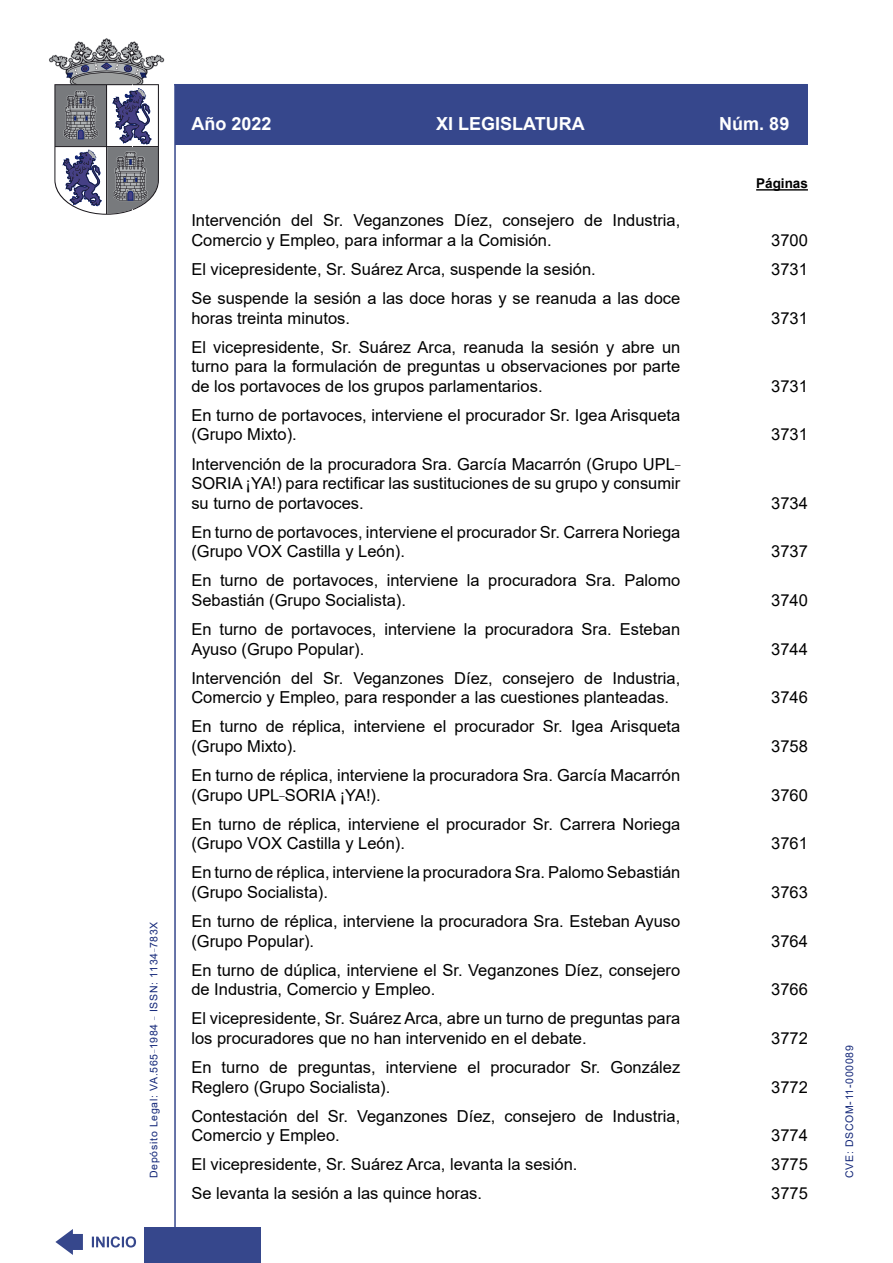
<style>
.page{position:relative;width:893px;height:1263px;background:#fff}
.page>*{position:absolute;margin:0;border:0;box-sizing:border-box;transform-origin:0 0}
.t1{font:700 18px "Arial";color:#fff}
.Sumario{font:16.5px/19.6px "Arial";color:#000}
.Paginas{font:700 13.5px "Arial";color:#000}
.t2{font:10.5px "Arial";letter-spacing:.065em;color:#122678}
</style>
<div class="page">
<hr style="left:174px;top:84px;width:2px;height:1179px;background:#36478c">
<div style="left:144px;top:1227px;width:117px;height:36px;background:#36478c"></div>
<hr style="left:174px;top:84px;width:634px;height:1px;background:#36478c">
<svg style="left:92px;top:1236px;width:44px;height:11px"></svg>
<svg style="left:55px;top:1229px;width:28px;height:26px"></svg>
<div style="left:175px;top:85px;width:633px;height:60px;background:#36478c"></div>
<svg style="left:49px;top:38px;width:115px;height:177px"></svg>
<hr style="left:756px;top:189px;width:52px;height:2px;background:#000">
<p class="t2" style="left:146px;top:1178px;width:258px;rotate:-90deg">Depósito Legal: VA.565<sup>_</sup>1984 <sup>_</sup> ISSN: 1134<sup>_</sup>783X</p>
<p class="t1" style="left:191px;top:111px;width:82px">Año 2022</p>
<p class="t1" style="left:436px;top:111px;width:150px">XI LEGISLATURA</p>
<p class="t1" style="left:719px;top:111px;width:72px">Núm. 89</p>
<p class="Sumario" style="left:191px;top:211px;width:490px">Intervención del Sr. Veganzones Díez, consejero de Industria,<br>Comercio y Empleo, para informar a la Comisión.</p>
<p class="Paginas" style="left:756px;top:174px;width:53px">Páginas</p>
<p class="Sumario" style="left:771px;top:230px;width:38px">3700</p>
<p class="Sumario" style="left:191px;top:259px;width:406px">El vicepresidente, Sr. Suárez Arca, suspende la sesión.</p>
<p class="Sumario" style="left:771px;top:259px;width:38px">3731</p>
<p class="Sumario" style="left:191px;top:288px;width:491px">Se suspende la sesión a las doce horas y se reanuda a las doce horas treinta minutos.</p>
<p class="Sumario" style="left:771px;top:308px;width:38px">3731</p>
<p class="Sumario" style="left:191px;top:337px;width:490px;text-align:justify">El vicepresidente, Sr. Suárez Arca, reanuda la sesión y abre un turno para la formulación de preguntas u observaciones por parte de los portavoces de los grupos parlamentarios.</p>
<p class="Sumario" style="left:191px;top:405px;width:490px">En turno de portavoces, interviene el procurador Sr. Igea Arisqueta (Grupo Mixto).</p>
<p class="Sumario" style="left:191px;top:454px;width:490px;text-align:justify">Intervención de la procuradora Sra. García Macarrón (Grupo UPL<sup>_ </sup>SORIA ¡YA!) para rectificar las sustituciones de su grupo y consumir su turno de portavoces.</p>
<p class="Sumario" style="left:191px;top:522px;width:490px">En turno de portavoces, interviene el procurador Sr. Carrera Noriega (Grupo VOX Castilla y León).</p>
<p class="Sumario" style="left:191px;top:571px;width:490px">En turno de portavoces, interviene la procuradora Sra. Palomo<br>Sebastián (Grupo Socialista).</p>
<p class="Sumario" style="left:191px;top:619px;width:490px">En turno de portavoces, interviene la procuradora Sra. Esteban<br>Ayuso (Grupo Popular).</p>
<p class="Sumario" style="left:191px;top:668px;width:490px">Intervención del Sr. Veganzones Díez, consejero de Industria,<br>Comercio y Empleo, para responder a las cuestiones planteadas.</p>
<p class="Sumario" style="left:191px;top:717px;width:490px">En turno de réplica, interviene el procurador Sr. Igea Arisqueta (Grupo Mixto).</p>
<p class="Sumario" style="left:191px;top:765px;width:490px">En turno de réplica, interviene la procuradora Sra. García Macarrón (Grupo UPL<sup>_</sup>SORIA ¡YA!).</p>
<p class="Sumario" style="left:191px;top:814px;width:490px">En turno de réplica, interviene el procurador Sr. Carrera Noriega (Grupo VOX Castilla y León).</p>
<p class="Sumario" style="left:191px;top:863px;width:490px">En turno de réplica, interviene la procuradora Sra. Palomo Sebastián (Grupo Socialista).</p>
<p class="Sumario" style="left:191px;top:911px;width:490px">En turno de réplica, interviene la procuradora Sra. Esteban Ayuso (Grupo Popular).</p>
<p class="Sumario" style="left:191px;top:960px;width:490px">En turno de dúplica, interviene el Sr. Veganzones Díez, consejero de Industria, Comercio y Empleo.</p>
<p class="Sumario" style="left:191px;top:1009px;width:490px">El vicepresidente, Sr. Suárez Arca, abre un turno de preguntas para los procuradores que no han intervenido en el debate.</p>
<p class="Sumario" style="left:191px;top:1057px;width:490px">En turno de preguntas, interviene el procurador Sr. González<br>Reglero (Grupo Socialista).</p>
<p class="Sumario" style="left:191px;top:1106px;width:490px">Contestación del Sr. Veganzones Díez, consejero de Industria,<br>Comercio y Empleo.</p>
<p class="Sumario" style="left:771px;top:376px;width:38px">3731</p>
<p class="Sumario" style="left:771px;top:425px;width:38px">3731</p>
<p class="Sumario" style="left:771px;top:493px;width:38px">3734</p>
<p class="Sumario" style="left:771px;top:542px;width:38px">3737</p>
<p class="Sumario" style="left:771px;top:590px;width:38px">3740</p>
<p class="Sumario" style="left:771px;top:639px;width:38px">3744</p>
<p class="Sumario" style="left:771px;top:688px;width:38px">3746</p>
<p class="Sumario" style="left:771px;top:736px;width:38px">3758</p>
<p class="Sumario" style="left:771px;top:785px;width:38px">3760</p>
<p class="Sumario" style="left:771px;top:834px;width:38px">3761</p>
<p class="Sumario" style="left:771px;top:882px;width:38px">3763</p>
<p class="Sumario" style="left:771px;top:931px;width:38px">3764</p>
<p class="Sumario" style="left:771px;top:980px;width:38px">3766</p>
<p class="Sumario" style="left:771px;top:1028px;width:38px">3772</p>
<p class="Sumario" style="left:771px;top:1077px;width:38px">3772</p>
<p class="Sumario" style="left:771px;top:1126px;width:38px">3774</p>
<p class="Sumario" style="left:191px;top:1155px;width:388px">El vicepresidente, Sr. Suárez Arca, levanta la sesión.</p>
<p class="Sumario" style="left:771px;top:1155px;width:38px">3775</p>
<p class="Sumario" style="left:191px;top:1184px;width:292px">Se levanta la sesión a las quince horas.</p>
<p class="Sumario" style="left:771px;top:1184px;width:38px">3775</p>
<p class="t2" style="left:842px;top:1178px;width:134px;rotate:-90deg">CVE: DSCOM-11-000089</p>
</div>
